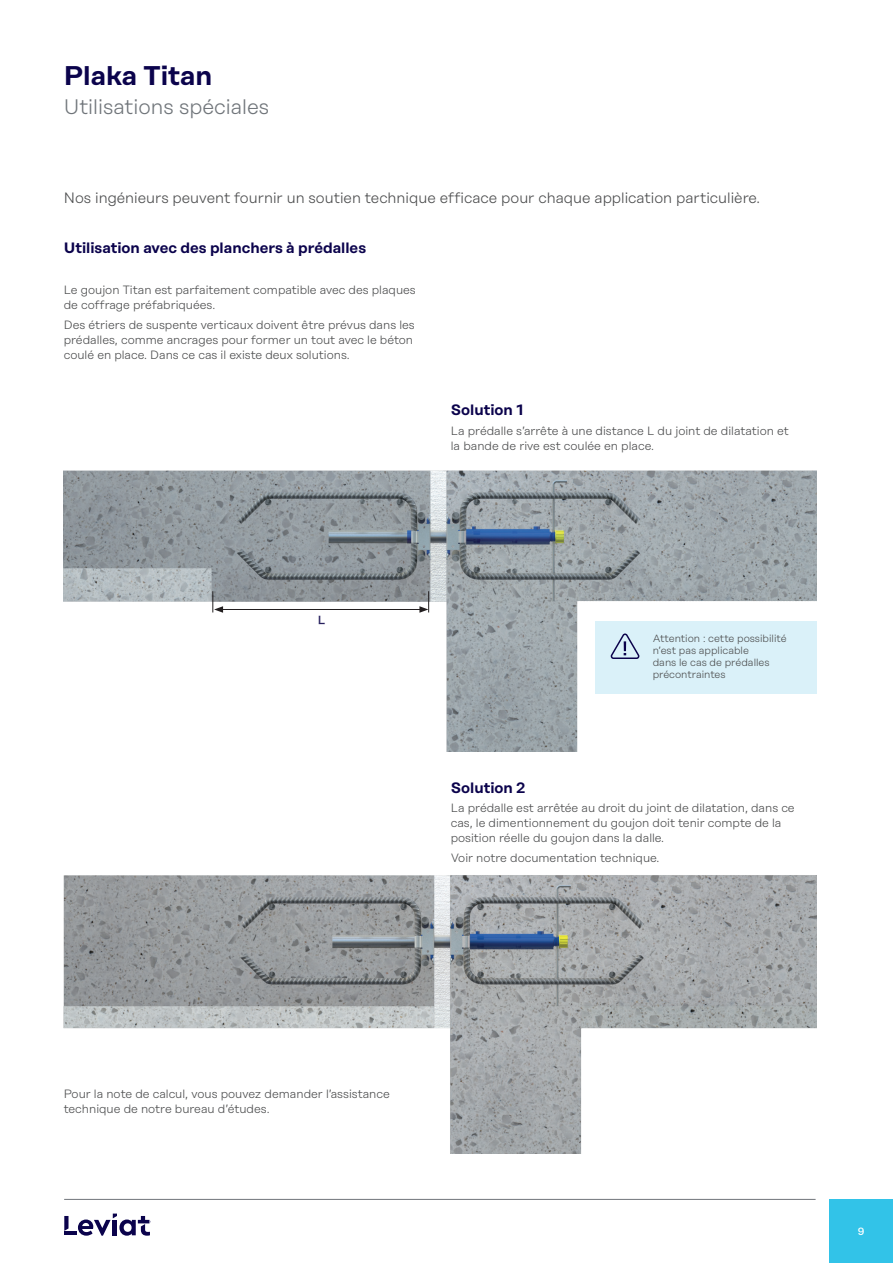
<style>
.page{position:relative;width:893px;height:1263px;background:#fff}
.page>*{position:absolute;margin:0;border:0;box-sizing:border-box;transform-origin:0 0}
.t1{font:600 27px "Rational Display";color:#0b034c}
.t2{font:300 21px "Rational Display";color:#70757a}
.t3{font:300 15px "Rational Display";color:#4b4c4d}
.t4{font:600 15px "Rational Display";color:#0b034c}
.t5{font:300 12px/15px "Rational Display";color:#4b4c4d}
.t6{font:300 10.5px/12px "Rational Display";color:#4b4c4d}
.t7{font:500 10.5px "Rational Display";color:#fff}
.t8{font:10.5px "Hira Kaku Pro W6";color:#27205e}
</style>
<div class="page">
<hr style="left:64px;top:1199px;width:752px;height:1px;background:#70757a">
<div style="left:829px;top:1199px;width:64px;height:64px;background:#32c3e8"></div>
<hr style="left:64px;top:1231px;width:13px;height:4px;background:#0b034c">
<svg style="left:64px;top:1216px;width:5px;height:15px"></svg>
<svg style="left:78px;top:1213px;width:72px;height:23px"></svg>
<img style="left:64px;top:471px;width:752px;height:280px">
<hr style="left:221px;top:609px;width:201px;height:1px;background:#231f20">
<svg style="left:213px;top:591px;width:10px;height:22px"></svg>
<svg style="left:419px;top:591px;width:10px;height:22px"></svg>
<img style="left:64px;top:875px;width:752px;height:279px">
<div style="left:595px;top:621px;width:221px;height:72px;background:#daf1f9"></div>
<svg style="left:610px;top:633px;width:30px;height:26px"></svg>
<h1 class="t1" style="left:64px;top:60px;width:150px">Plaka Titan</h1>
<h2 class="t2" style="left:64px;top:95px;width:207px">Utilisations spéciales</h2>
<p class="t3" style="left:64px;top:190px;width:698px">Nos ingénieurs peuvent fournir un soutien technique efficace pour chaque application particulière.</p>
<p class="t4" style="left:64px;top:239px;width:304px">Utilisation avec des planchers à prédalles</p>
<p class="t5" style="left:64px;top:283px;width:354px">Le goujon Titan est parfaitement compatible avec des plaques de coffrage préfabriquées.</p>
<p class="t5" style="left:64px;top:317px;width:352px">Des étriers de suspente verticaux doivent être prévus dans les prédalles, comme ancrages pour former un tout avec le béton coulé en place. Dans ce cas il existe deux solutions.</p>
<p class="t4" style="left:451px;top:401px;width:74px">Solution 1</p>
<p class="t5" style="left:451px;top:423px;width:340px">La prédalle s’arrête à une distance L du joint de dilatation et la bande de rive est coulée en place.</p>
<p class="t8" style="left:318px;top:610px;width:8px">L</p>
<p class="t6" style="left:653px;top:632px;width:135px">Attention : cette possibilité n’est pas applicable<br>dans le cas de prédalles précontraintes</p>
<p class="t4" style="left:451px;top:779px;width:76px">Solution 2</p>
<p class="t5" style="left:451px;top:801px;width:345px">La prédalle est arrêtée au droit du joint de dilatation, dans ce cas, le dimentionnement du goujon doit tenir compte de la position réelle du goujon dans la dalle.</p>
<p class="t5" style="left:451px;top:850px;width:210px">Voir notre documentation technique.</p>
<p class="t5" style="left:64px;top:1086px;width:328px">Pour la note de calcul, vous pouvez demander l’assistance technique de notre bureau d’études.</p>
<p class="t7" style="left:858px;top:1225px;width:8px">9</p>
</div>
